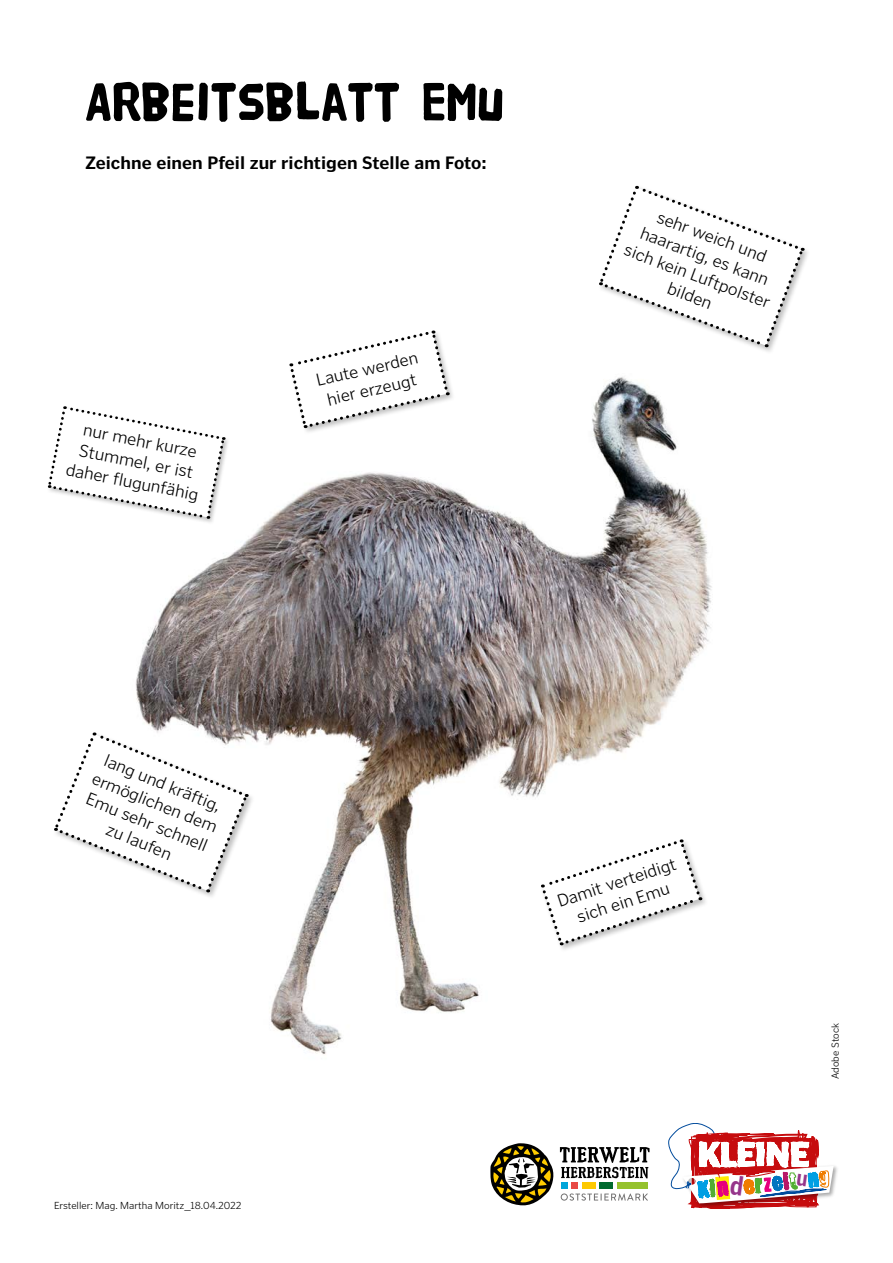
<style>
.page{position:relative;width:893px;height:1263px;background:#fff}
.page>*{position:absolute;margin:0;border:0;box-sizing:border-box;transform-origin:0 0}
.t1{font:55.5px "HVD Poster Clean";color:#000;scale:.95 1}
.t2{font:300 18px/21px "Poynter Gothic Text";color:#000;text-align:center}
.t3{font:700 18px "Poynter Gothic Text";color:#000}
.t4{font:300 10.5px "Poynter Gothic Text";color:#000}
</style>
<div class="page">
<img style="left:135px;top:377px;width:577px;height:678px">
<div style="left:540px;top:838px;width:169px;height:115px;background:#fff"></div>
<svg style="left:541px;top:839px;width:161px;height:107px"></svg>
<div style="left:53px;top:731px;width:202px;height:169px;background:#fff"></div>
<svg style="left:54px;top:731px;width:195px;height:163px"></svg>
<svg style="left:599px;top:185px;width:206px;height:163px"></svg>
<div style="left:47px;top:406px;width:184px;height:119px;background:#fff"></div>
<svg style="left:47px;top:405px;width:179px;height:115px"></svg>
<svg style="left:490px;top:1143px;width:159px;height:63px"></svg>
<div style="left:288px;top:329px;width:168px;height:106px;background:#fff"></div>
<svg style="left:289px;top:330px;width:161px;height:99px"></svg>
<svg style="left:668px;top:1123px;width:170px;height:86px"></svg>
<h1 class="t1" style="left:85px;top:77px;width:443px">ARBEITSBLATT EMU</h1>
<p class="t3" style="left:85px;top:153px;width:403px">Zeichne einen Pfeil zur richtigen Stelle am Foto:</p>
<p class="t2" style="left:76px;top:417px;width:136px;rotate:11deg">nur mehr kurze<br>Stummel, er ist daher fl ugunfähig</p>
<p class="t2" style="left:314px;top:370px;width:105px;rotate:-13deg">Laute werden hier erzeugt</p>
<p class="t2" style="left:643px;top:200px;width:156px;rotate:20deg">sehr weich und haarartig, es kann sich kein Luftpolster bilden</p>
<p class="t2" style="left:105px;top:748px;width:135px;rotate:22deg">lang und kräftig, ermöglichen dem<br>Emu sehr schnell zu laufen</p>
<p class="t4" style="left:54px;top:1200px;width:189px">Ersteller: Mag. Martha Moritz_18.04.2022</p>
<p class="t2" style="left:555px;top:891px;width:126px;rotate:-18deg">Damit verteidigt sich ein Emu</p>
<p class="t4" style="left:830px;top:1079px;width:58px;rotate:-90deg">Adobe Stock</p>
</div>
